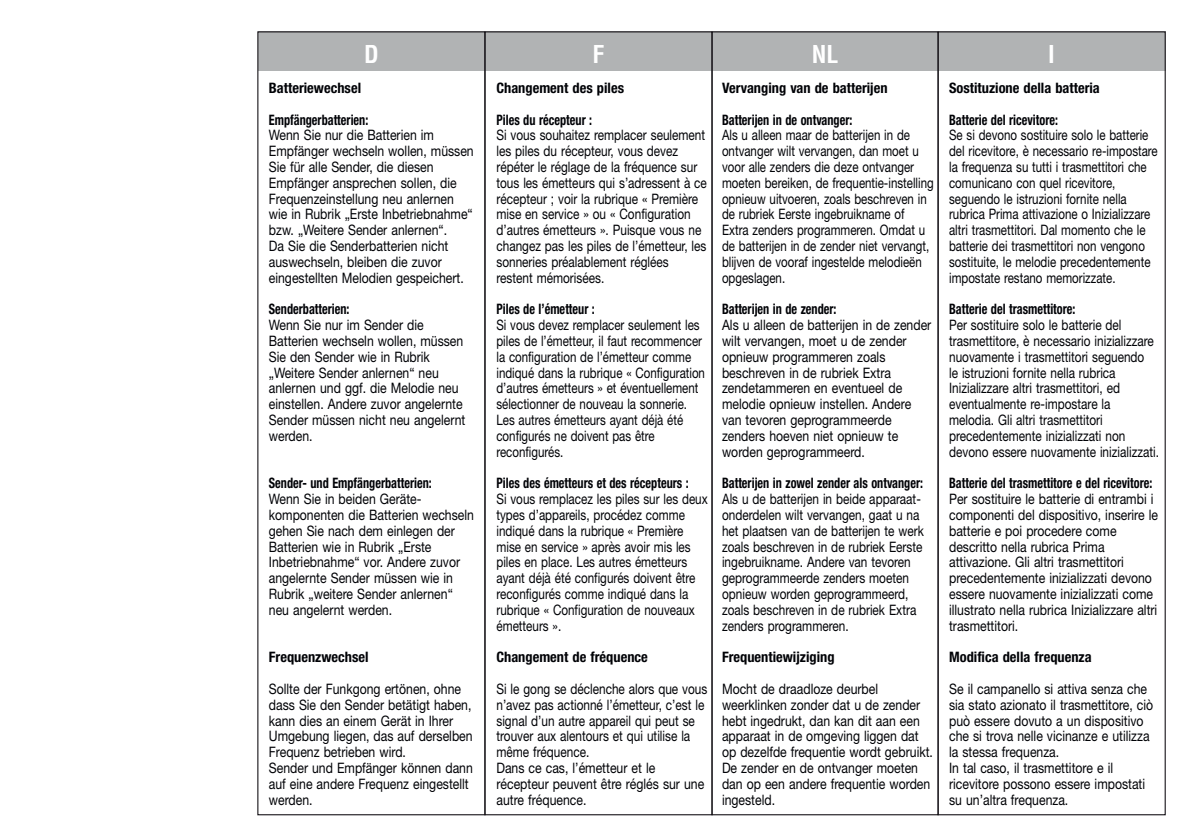
<style>
.page{position:relative;width:1191px;height:840px;background:#fff}
.page>*{position:absolute;margin:0;border:0;box-sizing:border-box;transform-origin:0 0}
.t1{font:700 condensed 24px "Helvetica";color:#fff}
.t2{font:14.4px/15.8px "Helvetica Neue";color:#000206;scale:.85 1}
.t3{font:14.4px/15.8px "Helvetica Neue";color:#000206;scale:.82 1}
.t4{font:14.4px/15.8px "Helvetica Neue";color:#000206;scale:.8 1}
.t5{font:14.4px/15.8px "Helvetica Neue";color:#000206;scale:.81 1}
.t6{font:700 condensed 14.4px/31.6px "Helvetica Neue";color:#000206}
.t7{font:700 condensed 14.4px "Helvetica Neue";color:#000206;scale:.85 1}
</style>
<div class="page">
<div style="left:258px;top:32px;width:907px;height:39px;background:#b1b3b4"></div>
<div style="left:937px;top:31px;width:228px;height:783px;border:1px solid #1a171c"></div>
<h1 class="t1" style="left:364px;top:39px;width:16px">D</h1>
<h1 class="t1" style="left:592px;top:39px;width:13px">F</h1>
<h1 class="t1" style="left:811px;top:39px;width:28px">NL</h1>
<h1 class="t1" style="left:1048px;top:39px;width:8px">I</h1>
<p class="t6" style="left:269px;top:72px;width:101px">Batteriewechsel<br>Empfängerbatterien:</p>
<p class="t2" style="left:269px;top:127px;width:242px">Wenn Sie nur die Batterien im Empfänger wechseln wollen, müssen Sie für alle Sender, die diesen Empfänger ansprechen sollen, die Frequenzeinstellung neu anlernen wie in Rubrik „Erste Inbetriebnahme“ bzw. „Weitere Sender anlernen“.<br>Da Sie die Senderbatterien nicht auswechseln, bleiben die zuvor eingestellten Melodien gespeichert.</p>
<p class="t7" style="left:269px;top:300px;width:96px">Senderbatterien:</p>
<p class="t2" style="left:269px;top:317px;width:233px">Wenn Sie nur im Sender die<br>Batterien wechseln wollen, müssen<br>Sie den Sender wie in Rubrik „Weitere Sender anlernen“ neu anlernen und ggf. die Melodie neu einstellen. Andere zuvor angelernte<br>Sender müssen nicht neu angelernt werden.</p>
<p class="t7" style="left:269px;top:474px;width:193px">Sender- und Empfängerbatterien:</p>
<p class="t2" style="left:269px;top:490px;width:243px">Wenn Sie in beiden Geräte&shy;komponenten die Batterien wechseln gehen Sie nach dem einlegen der<br>Batterien wie in Rubrik „Erste<br>Inbetriebnahme“ vor. Andere zuvor angelernte Sender müssen wie in<br>Rubrik „weitere Sender anlernen“ neu angelernt werden.</p>
<p class="t6" style="left:269px;top:640px;width:101px">Frequenzwechsel</p>
<p class="t2" style="left:269px;top:680px;width:241px">Sollte der Funkgong ertönen, ohne dass Sie den Sender betätigt haben, kann dies an einem Gerät in Ihrer<br>Umgebung liegen, das auf derselben<br>Frequenz betrieben wird.<br>Sender und Empfänger können dann auf eine andere Frequenz eingestellt werden.</p>
<p class="t6" style="left:496px;top:72px;width:129px">Changement des piles<br>Piles du récepteur :</p>
<p class="t3" style="left:496px;top:127px;width:258px">Si vous souhaitez remplacer seulement les piles du récepteur, vous devez répéter le réglage de la fréquence sur tous les émetteurs qui s’adressent à ce récepteur ; voir la rubrique « Première mise en service » ou « Configuration d’autres émetteurs ». Puisque vous ne changez pas les piles de l’émetteur, les sonneries préalablement réglées restent mémorisées.</p>
<p class="t7" style="left:496px;top:300px;width:117px">Piles de l’émetteur :</p>
<p class="t4" style="left:496px;top:317px;width:262px">Si vous devez remplacer seulement les piles de l’émetteur, il faut recommencer la configuration de l’émetteur comme indiqué dans la rubrique « Configuration d’autres émetteurs » et éventuellement sélectionner de nouveau la sonnerie.<br>Les autres émetteurs ayant déjà été configurés ne doivent pas être reconfigurés.</p>
<p class="t7" style="left:496px;top:474px;width:228px">Piles des émetteurs et des récepteurs :</p>
<p class="t5" style="left:496px;top:490px;width:262px">Si vous remplacez les piles sur les deux types d’appareils, procédez comme indiqué dans la rubrique « Première mise en service » après avoir mis les piles en place. Les autres émetteurs ayant déjà été configurés doivent être reconfigurés comme indiqué dans la rubrique « Configuration de nouveaux émetteurs ».</p>
<p class="t6" style="left:496px;top:640px;width:153px">Changement de fréquence</p>
<p class="t3" style="left:496px;top:680px;width:259px">Si le gong se déclenche alors que vous n’avez pas actionné l’émetteur, c’est le signal d’un autre appareil qui peut se trouver aux alentours et qui utilise la même fréquence.<br>Dans ce cas, l’émetteur et le récepteur peuvent être réglés sur une autre fréquence.</p>
<p class="t6" style="left:949px;top:72px;width:152px">Sostituzione della batteria<br>Batterie del ricevitore:</p>
<p class="t4" style="left:949px;top:127px;width:262px">Se si devono sostituire solo le batterie del ricevitore, è necessario re-impostare la frequenza su tutti i trasmettitori che comunicano con quel ricevitore, seguendo le istruzioni fornite nella rubrica Prima attivazione o Inizializzare altri trasmettitori. Dal momento che le batterie dei trasmettitori non vengono sostituite, le melodie precedentemente impostate restano memorizzate.</p>
<p class="t7" style="left:949px;top:300px;width:150px">Batterie del trasmettitore:</p>
<p class="t3" style="left:949px;top:317px;width:257px">Per sostituire solo le batterie del trasmettitore, è necessario inizializzare nuovamente i trasmettitori seguendo<br>le istruzioni fornite nella rubrica Inizializzare altri trasmettitori, ed eventualmente re-impostare la melodia. Gli altri trasmettitori precedentemente inizializzati non devono essere nuovamente inizializzati.</p>
<p class="t7" style="left:949px;top:474px;width:241px">Batterie del trasmettitore e del ricevitore:</p>
<p class="t2" style="left:949px;top:490px;width:247px">Per sostituire le batterie di entrambi i componenti del dispositivo, inserire le batterie e poi procedere come descritto nella rubrica Prima attivazione. Gli altri trasmettitori precedentemente inizializzati devono essere nuovamente inizializzati come illustrato nella rubrica Inizializzare altri trasmettitori.</p>
<p class="t6" style="left:949px;top:640px;width:144px">Modifica della frequenza</p>
<p class="t2" style="left:949px;top:680px;width:242px">Se il campanello si attiva senza che sia stato azionato il trasmettitore, ciò può essere dovuto a un dispositivo che si trova nelle vicinanze e utilizza la stessa frequenza.<br>In tal caso, il trasmettitore e il ricevitore possono essere impostati su un’altra frequenza.</p>
<p class="t6" style="left:722px;top:72px;width:167px">Vervanging van de batterijen<br>Batterijen in de ontvanger:</p>
<p class="t4" style="left:722px;top:127px;width:266px">Als u alleen maar de batterijen in de ontvanger wilt vervangen, dan moet u voor alle zenders die deze ontvanger moeten bereiken, de frequentie-instelling opnieuw uitvoeren, zoals beschreven in de rubriek Eerste ingebruikname of Extra zenders programmeren. Omdat u de batterijen in de zender niet vervangt, blijven de vooraf ingestelde melodieën opgeslagen.</p>
<p class="t7" style="left:722px;top:300px;width:136px">Batterijen in de zender:</p>
<p class="t2" style="left:722px;top:317px;width:248px">Als u alleen de batterijen in de zender wilt vervangen, moet u de zender opnieuw programmeren zoals beschreven in de rubriek Extra zendetammeren en eventueel de melodie opnieuw instellen. Andere van tevoren geprogrammeerde zenders hoeven niet opnieuw te worden geprogrammeerd.</p>
<p class="t7" style="left:722px;top:474px;width:238px">Batterijen in zowel zender als ontvanger:</p>
<p class="t3" style="left:722px;top:490px;width:247px">Als u de batterijen in beide apparaat&shy;onderdelen wilt vervangen, gaat u na het plaatsen van de batterijen te werk zoals beschreven in de rubriek Eerste ingebruikname. Andere van tevoren geprogrammeerde zenders moeten opnieuw worden geprogrammeerd, zoals beschreven in de rubriek Extra zenders programmeren.</p>
<p class="t6" style="left:722px;top:640px;width:114px">Frequentiewijziging</p>
<p class="t2" style="left:722px;top:680px;width:250px">Mocht de draadloze deurbel weerklinken zonder dat u de zender hebt ingedrukt, dan kan dit aan een apparaat in de omgeving liggen dat op dezelfde frequentie wordt gebruikt.<br>De zender en de ontvanger moeten dan op een andere frequentie worden ingesteld.</p>
</div>
